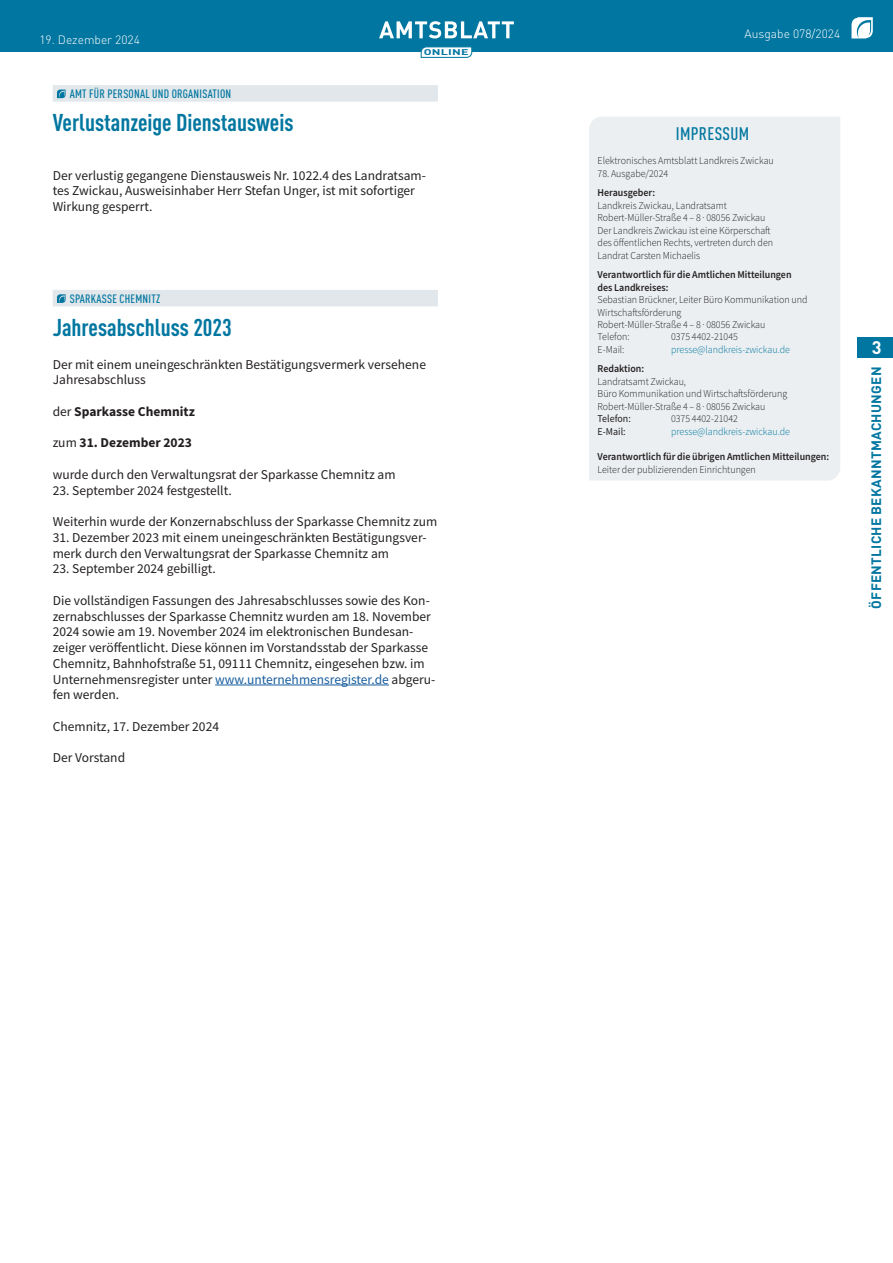
<style>
.page{position:relative;width:893px;height:1263px;background:#fff}
.page>*{position:absolute;margin:0;border:0;box-sizing:border-box;transform-origin:0 0}
._2022_-_Öffentliches_-_HZ16{font:700 condensed 24px "DIN Pro";color:#0076a0}
._2022_-_Öffentliches_-_DZ{font:500 condensed 18px "DIN Pro";letter-spacing:.02em;color:#0076a0}
.t1{font:700 18px "DIN Pro";color:#fff}
._2022_-_Brotschrift{font:13.5px/15.8px "Source Sans Pro";color:#231f20}
._2022_-_Brotschrift-2{font:700 13.5px "Source Sans Pro";color:#231f20}
.t2{font:700 13.5px "DIN Pro";letter-spacing:.02em;color:#0076a0}
._2022_-_Öffentliches_-_DZ-2{font:500 condensed 12px "DIN Pro";letter-spacing:.02em;color:#0076a0}
.t3{font:300 12px "DIN Pro";color:#fff}
._2022_-_Kasten_-_Text{font:300 10.5px/12.6px "Source Sans Pro";color:#231f20;scale:.95 1}
._2022_-_Kasten_-_Text-2{font:300 10.5px "Source Sans Pro";color:#0076a0;scale:.95 1}
._2022_-_Kasten_-_Text-3{font:600 10.5px "Source Sans Pro";color:#231f20;scale:.95 1}
._2022_-_Kasten_-_Text-4{font:10.5px "Source Sans Pro";color:#231f20;scale:.95 1}
.t4{font:700 8.25px "DIN Pro";letter-spacing:.02em;color:#0076a0;scale:1.5 1}
.s1{font-weight:400}
.s2{color:#175d9e}
.s3{font-weight:600}
</style>
<div class="page">
<div style="left:0;top:0;width:893px;height:51px;background:#0076a0"></div>
<svg style="left:851px;top:17px;width:22px;height:21px"></svg>
<svg style="left:379px;top:21px;width:135px;height:17px"></svg>
<svg style="left:421px;top:47px;width:51px;height:11px"></svg>
<div style="left:857px;top:337px;width:36px;height:21px;background:#0076a0"></div>
<div style="left:589px;top:117px;width:251px;height:364px;background:#ebeff1"></div>
<div style="left:53px;top:85px;width:385px;height:17px;background:#e1e7ea"></div>
<svg style="left:57px;top:90px;width:9px;height:8px"></svg>
<div style="left:53px;top:290px;width:385px;height:16px;background:#e1e7ea"></div>
<svg style="left:57px;top:294px;width:9px;height:9px"></svg>
<hr style="left:215px;top:685px;width:174px;height:1px;background:#175d9e">
<p class="t3" style="left:39px;top:30px;width:102px">19. Dezember 2024</p>
<p class="t4" style="left:424px;top:45px;width:31px">ONLINE</p>
<p class="_2022_-_Öffentliches_-_DZ-2" style="left:70px;top:85px;width:163px">AMT FÜR PERSONAL UND ORGANISATION</p>
<p class="_2022_-_Öffentliches_-_HZ16" style="left:53px;top:104px;width:242px">Verlustanzeige Dienstausweis</p>
<p class="_2022_-_Brotschrift" style="left:53px;top:167px;width:375px">Der verlustig gegangene Dienstausweis Nr. 1022.4 des Landratsam&shy;tes Zwickau, Ausweisinhaber Herr Stefan Unger, ist mit sofortiger<br>Wirkung gesperrt.</p>
<p class="_2022_-_Öffentliches_-_DZ-2" style="left:70px;top:290px;width:92px">SPARKASSE CHEMNITZ</p>
<p class="_2022_-_Öffentliches_-_HZ16" style="left:53px;top:309px;width:181px">Jahresabschluss 2023</p>
<p class="_2022_-_Brotschrift" style="left:53px;top:356px;width:375px">Der mit einem uneingeschränkten Bestätigungsvermerk versehene<br>Jahresabschluss</p>
<p class="_2022_-_Brotschrift-2" style="left:53px;top:402px;width:144px"><span class="s1">der</span> Sparkasse Chemnitz</p>
<p class="_2022_-_Brotschrift-2" style="left:53px;top:434px;width:141px"><span class="s1">zum</span> 31. Dezember 2023</p>
<p class="_2022_-_Brotschrift" style="left:53px;top:466px;width:344px">wurde durch den Verwaltungsrat der Sparkasse Chemnitz am</p>
<p class="_2022_-_Brotschrift" style="left:53px;top:482px;width:180px">23. September 2024 festgestellt.</p>
<p class="_2022_-_Brotschrift" style="left:53px;top:514px;width:386px">Weiterhin wurde der Konzernabschluss der Sparkasse Chemnitz zum</p>
<p class="_2022_-_Brotschrift" style="left:53px;top:529px;width:375px">31. Dezember 2023 mit einem uneingeschränkten Bestätigungsver&shy;merk durch den Verwaltungsrat der Sparkasse Chemnitz am</p>
<p class="_2022_-_Brotschrift" style="left:53px;top:561px;width:165px">23. September 2024 gebilligt.</p>
<p class="_2022_-_Brotschrift" style="left:53px;top:592px;width:384px">Die vollständigen Fassungen des Jahresabschlusses sowie des Kon&shy;zernabschlusses der Sparkasse Chemnitz wurden am 18. November 2024 sowie am 19. November 2024 im elektronischen Bundesan&shy;zeiger veröffentlicht. Diese können im Vorstandsstab der Sparkasse Chemnitz, Bahnhofstraße 51, 09111 Chemnitz, eingesehen bzw. im Unternehmensregister unter <span class="s2">www.unternehmensregister.de</span> abgeru&shy;fen werden.</p>
<p class="_2022_-_Brotschrift" style="left:53px;top:718px;width:168px">Chemnitz, 17. Dezember 2024</p>
<p class="_2022_-_Brotschrift" style="left:53px;top:750px;width:74px">Der Vorstand</p>
<p class="t3" style="left:745px;top:25px;width:97px">Ausgabe 078/2024</p>
<p class="_2022_-_Öffentliches_-_DZ" style="left:676px;top:120px;width:75px">IMPRESSUM</p>
<p class="_2022_-_Kasten_-_Text" style="left:598px;top:155px;width:187px">Elektronisches Amtsblatt Landkreis Zwickau</p>
<p class="_2022_-_Kasten_-_Text" style="left:598px;top:164px;width:76px;line-height:18.9px">78. Ausgabe/2024<br><span class="s3">Herausgeber:</span></p>
<p class="_2022_-_Kasten_-_Text" style="left:598px;top:199px;width:186px">Landkreis Zwickau, Landratsamt Robert-Müller-Straße 4 – 8 · 08056 Zwickau Der Landkreis Zwickau ist eine Körperschaft des öffentlichen Rechts, vertreten durch den Landrat Carsten Michaelis</p>
<p class="_2022_-_Kasten_-_Text" style="left:598px;top:268px;width:222px"><span class="s3">Verantwortlich für die Amtlichen Mitteilungen des Landkreises:<br></span>Sebastian Brückner, Leiter Büro Kommunikation und<br>Wirtschaftsförderung<br>Robert-Müller-Straße 4 – 8 · 08056 Zwickau<br>Telefon:</p>
<p class="_2022_-_Kasten_-_Text" style="left:671px;top:331px;width:72px">0375 4402-21045</p>
<p class="_2022_-_Kasten_-_Text" style="left:598px;top:343px;width:30px">E-Mail:</p>
<p class="_2022_-_Kasten_-_Text-2" style="left:671px;top:343px;width:127px">presse@landkreis-zwickau.de</p>
<p class="_2022_-_Kasten_-_Text" style="left:598px;top:362px;width:201px"><span class="s3">Redaktion:<br></span>Landratsamt Zwickau,<br>Büro Kommunikation und Wirtschaftsförderung</p>
<p class="_2022_-_Kasten_-_Text" style="left:598px;top:400px;width:178px">Robert-Müller-Straße 4 – 8 · 08056 Zwickau</p>
<p class="_2022_-_Kasten_-_Text-4" style="left:598px;top:412px;width:37px">Telefon:</p>
<p class="_2022_-_Kasten_-_Text" style="left:671px;top:413px;width:72px">0375 4402-21042</p>
<p class="_2022_-_Kasten_-_Text-4" style="left:598px;top:425px;width:31px">E-Mail:</p>
<p class="_2022_-_Kasten_-_Text-2" style="left:671px;top:425px;width:127px">presse@landkreis-zwickau.de</p>
<p class="_2022_-_Kasten_-_Text-3" style="left:598px;top:450px;width:245px">Verantwortlich für die übrigen Amtlichen Mitteilungen:</p>
<p class="_2022_-_Kasten_-_Text" style="left:598px;top:463px;width:168px">Leiter der publizierenden Einrichtungen</p>
<h2 class="t1" style="left:872px;top:333px;width:11px">3</h2>
<p class="t2" style="left:865px;top:609px;width:243px;rotate:-90deg">ÖFFENTLICHE BEKANNTMACHUNGEN</p>
</div>
